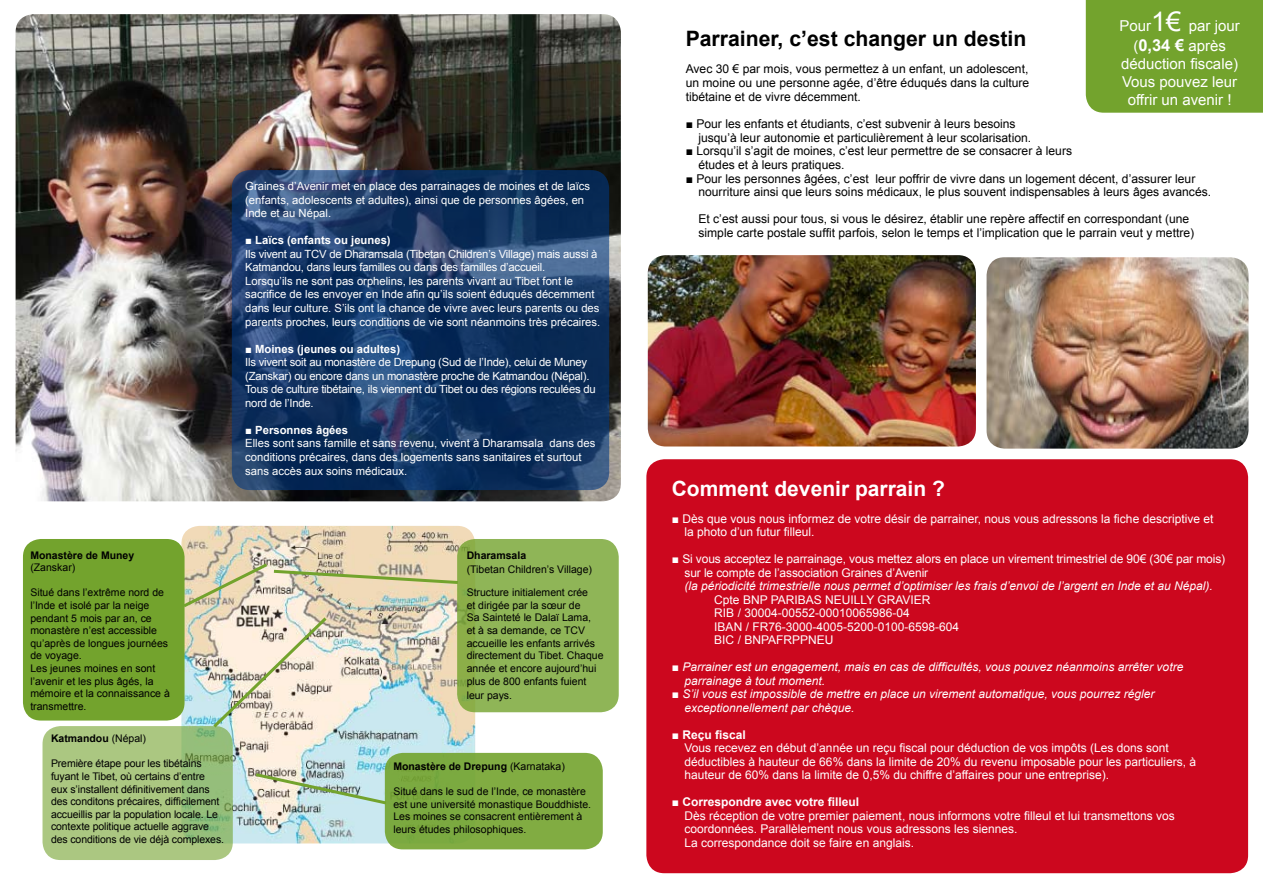
<style>
.page{position:relative;width:1263px;height:893px;background:#fff}
.page>*{position:absolute;margin:0;border:0;box-sizing:border-box;transform-origin:0 0}
.t1{font:700 21.15px "Arial";color:#000}
.t2{font:700 21px "Arial";color:#fff}
.t3{font:15px/18px "Arial";color:#fff;text-align:center}
.t4{font:12.15px/13.6px "Arial";color:#000}
.t5{font:12px/13.5px "Arial";color:#fff}
.t6{font:italic 12px/13.5px "Arial";color:#fff}
.t7{font:700 12px "Arial";color:#fff}
.t8{font:11.25px/13.5px "Arial";color:#fff}
.t9{font:11.25px/13.5px "Arial";letter-spacing:-.02em;color:#fff}
.t10{font:10.5px/12.6px "Arial";color:#000}
.t11{font:700 10.5px "Arial";color:#000}
.s1{font-weight:700}
.s2{font-weight:400}
.s3{font-size:27px}
.s4{font-weight:700;font-size:16.5px}
.s5{font-style:normal}
</style>
<div class="page">
<img style="left:181px;top:526px;width:294px;height:317px;border-radius:18px">
<div style="left:1086px;top:0;width:177px;height:113px;background:#73a32d"></div>
<img style="left:16px;top:14px;width:605px;height:487px;border-radius:18px">
<svg style="left:232px;top:170px;width:377px;height:320px;background:#163764"></svg>
<img style="left:648px;top:255px;width:328px;height:191px;border-radius:18px">
<img style="left:986px;top:257px;width:262px;height:192px;border-radius:18px">
<div style="left:646px;top:459px;width:602px;height:414px;background:#cc071e;border-radius:18px"></div>
<img style="left:180px;top:561px;width:281px;height:170px">
<img style="left:253px;top:771px;width:132px;height:35px">
<div style="left:23px;top:539px;width:162px;height:181px;background:#73a32d;border-radius:18px"></div>
<svg style="left:43px;top:726px;width:190px;height:134px;background:#a4c47e"></svg>
<div style="left:457px;top:539px;width:162px;height:173px;background:linear-gradient(to right,#8db251,#90b65a);border-radius:18px"></div>
<div style="left:385px;top:753px;width:218px;height:96px;background:#81ac42;border-radius:18px"></div>
<p class="t8" style="left:245px;top:179px;width:346px">Graines d’Avenir met en place des parrainages de moines et de laïcs (enfants, adolescents et adultes), ainsi que de personnes âgées, en<br>Inde et au Népal.</p>
<p class="t8" style="left:245px;top:234px;width:356px">■ <span class="s1">Laïcs (enfants ou jeunes)<br></span>Ils vivent au TCV de Dharamsala (Tibetan Children’s Village) mais aussi à Katmandou, dans leurs familles ou dans des familles d’accueil.<br>Lorsqu’ils ne sont pas orphelins, les parents vivant au Tibet font le sacrifice de les envoyer en Inde afin qu’ils soient éduqués décemment dans leur culture. S’ils ont la chance de vivre avec leurs parents ou des parents proches, leurs conditions de vie sont néanmoins très précaires.</p>
<p class="t9" style="left:245px;top:342px;width:352px">■ <span class="s1">Moines (jeunes ou adultes)<br></span>Ils vivent soit au monastère de Drepung (Sud de l’Inde), celui de Muney (Zanskar) ou encore dans un monastère proche de Katmandou (Népal).<br>Tous de culture tibétaine, ils viennent du Tibet ou des régions reculées du nord de l’Inde.</p>
<p class="t8" style="left:245px;top:423px;width:352px">■ <span class="s1">Personnes âgées<br></span>Elles sont sans famille et sans revenu, vivent à Dharamsala dans des conditions précaires, dans des logements sans sanitaires et surtout sans accès aux soins médicaux.</p>
<p class="t11" style="left:30px;top:548px;width:105px">Monastère de Muney</p>
<p class="t10" style="left:30px;top:561px;width:46px">(Zanskar)</p>
<p class="t10" style="left:30px;top:586px;width:141px">Situé dans l’extrême nord de l’Inde et isolé par la neige pendant 5 mois par an, ce monastère n’est accessible qu’après de longues journées de voyage.<br>Les jeunes moines en sont l’avenir et les plus âgés, la mémoire et la connaissance à transmettre.</p>
<p class="t11" style="left:51px;top:732px;width:97px">Katmandou <span class="s2">(Népal)</span></p>
<p class="t10" style="left:51px;top:757px;width:175px">Première étape pour les tibétains fuyant le Tibet, où certains d’entre eux s’installent définitivement dans des conditons précaires, difficilement accueillis par la population locale. Le contexte politique actuelle aggrave des conditions de vie déjà complexes.</p>
<p class="t11" style="left:467px;top:549px;width:61px">Dharamsala</p>
<p class="t10" style="left:467px;top:563px;width:127px">(Tibetan Children’s Village)</p>
<p class="t10" style="left:467px;top:586px;width:138px">Structure initialement crée<br>et dirigée par la sœur de<br>Sa Sainteté le Dalaï Lama,<br>et à sa demande, ce TCV accueille les enfants arrivés directement du Tibet. Chaque année et encore aujourd’hui plus de 800 enfants fuient</p>
<p class="t10" style="left:467px;top:689px;width:47px">leur pays.</p>
<p class="t11" style="left:393px;top:759px;width:173px">Monastère de Drepung <span class="s2">(Karnataka)</span></p>
<p class="t10" style="left:393px;top:785px;width:199px">Situé dans le sud de l’Inde, ce monastère est une université monastique Bouddhiste.<br>Les moines se consacrent entièrement à leurs études philosophiques.</p>
<h3 class="t3" style="left:1119px;top:16px;width:122px;line-height:19.8px">Pour<span class="s3">1€</span> par jour (<span class="s4">0,34 €</span> après</h3>
<h3 class="t3" style="left:1121px;top:55px;width:118px">déduction fiscale)<br>Vous pouvez leur offrir un avenir !</h3>
<h1 class="t1" style="left:686px;top:25px;width:342px">Parrainer, c’est changer un destin</h1>
<p class="t4" style="left:686px;top:62px;width:345px;text-align:justify">Avec 30 € par mois, vous permettez à un enfant, un adolescent, un moine ou une personne agée, d’être éduqués dans la culture tibétaine et de vivre décemment.</p>
<p class="t4" style="left:698px;top:117px;width:334px;text-indent:-13px">■ Pour les enfants et étudiants, c’est subvenir à leurs besoins jusqu’à leur autonomie et particulièrement à leur scolarisation.</p>
<p class="t4" style="left:698px;top:144px;width:375px;text-indent:-13px">■ Lorsqu’il s’agit de moines, c’est leur permettre de se consacrer à leurs études et à leurs pratiques.</p>
<p class="t4" style="left:698px;top:172px;width:514px;text-indent:-13px">■ Pour les personnes âgées, c’est leur poffrir de vivre dans un logement décent, d’assurer leur nourriture ainsi que leurs soins médicaux, le plus souvent indispensables à leurs âges avancés.</p>
<p class="t4" style="left:698px;top:212px;width:497px">Et c’est aussi pour tous, si vous le désirez, établir une repère affectif en correspondant (une simple carte postale suffit parfois, selon le temps et l’implication que le parrain veut y mettre)</p>
<h2 class="t2" style="left:672px;top:474px;width:275px">Comment devenir parrain ?</h2>
<p class="t5" style="left:684px;top:512px;width:530px;text-indent:-13px">■ Dès que vous nous informez de votre désir de parrainer, nous vous adressons la fiche descriptive et la photo d’un futur filleul.</p>
<p class="t5" style="left:684px;top:552px;width:542px;text-indent:-13px">■ Si vous acceptez le parrainage, vous mettez alors en place un virement trimestriel de 90€ (30€ par mois) sur le compte de l’association Graines d’Avenir</p>
<p class="t6" style="left:684px;top:579px;width:530px">(la périodicité trimestrielle nous permet d’optimiser les frais d’envoi de l’argent en Inde et au Népal).</p>
<p class="t5" style="left:714px;top:593px;width:246px">Cpte BNP PARIBAS NEUILLY GRAVIER<br>RIB / 30004-00552-00010065986-04<br>IBAN / FR76-3000-4005-5200-0100-6598-604<br>BIC / BNPAFRPPNEU</p>
<p class="t6" style="left:684px;top:660px;width:500px;text-indent:-13px"><span class="s5">■</span> Parrainer est un engagement, mais en cas de difficultés, vous pouvez néanmoins arrêter votre parrainage à tout moment.</p>
<p class="t6" style="left:684px;top:687px;width:472px;text-indent:-13px">■ S’il vous est impossible de mettre en place un virement automatique, vous pourrez régler exceptionnellement par chèque.</p>
<p class="t7" style="left:672px;top:727px;width:75px">■ Reçu fiscal</p>
<p class="t5" style="left:684px;top:741px;width:513px">Vous recevez en début d’année un reçu fiscal pour déduction de vos impôts (Les dons sont déductibles à hauteur de 66% dans la limite de 20% du revenu imposable pour les particuliers, à hauteur de 60% dans la limite de 0,5% du chiffre d’affaires pour une entreprise).</p>
<p class="t7" style="left:672px;top:794px;width:189px">■ Correspondre avec votre filleul</p>
<p class="t5" style="left:684px;top:809px;width:492px">Dès réception de votre premier paiement, nous informons votre filleul et lui transmettons vos coordonnées. Parallèlement nous vous adressons les siennes.<br>La correspondance doit se faire en anglais.</p>
</div>
